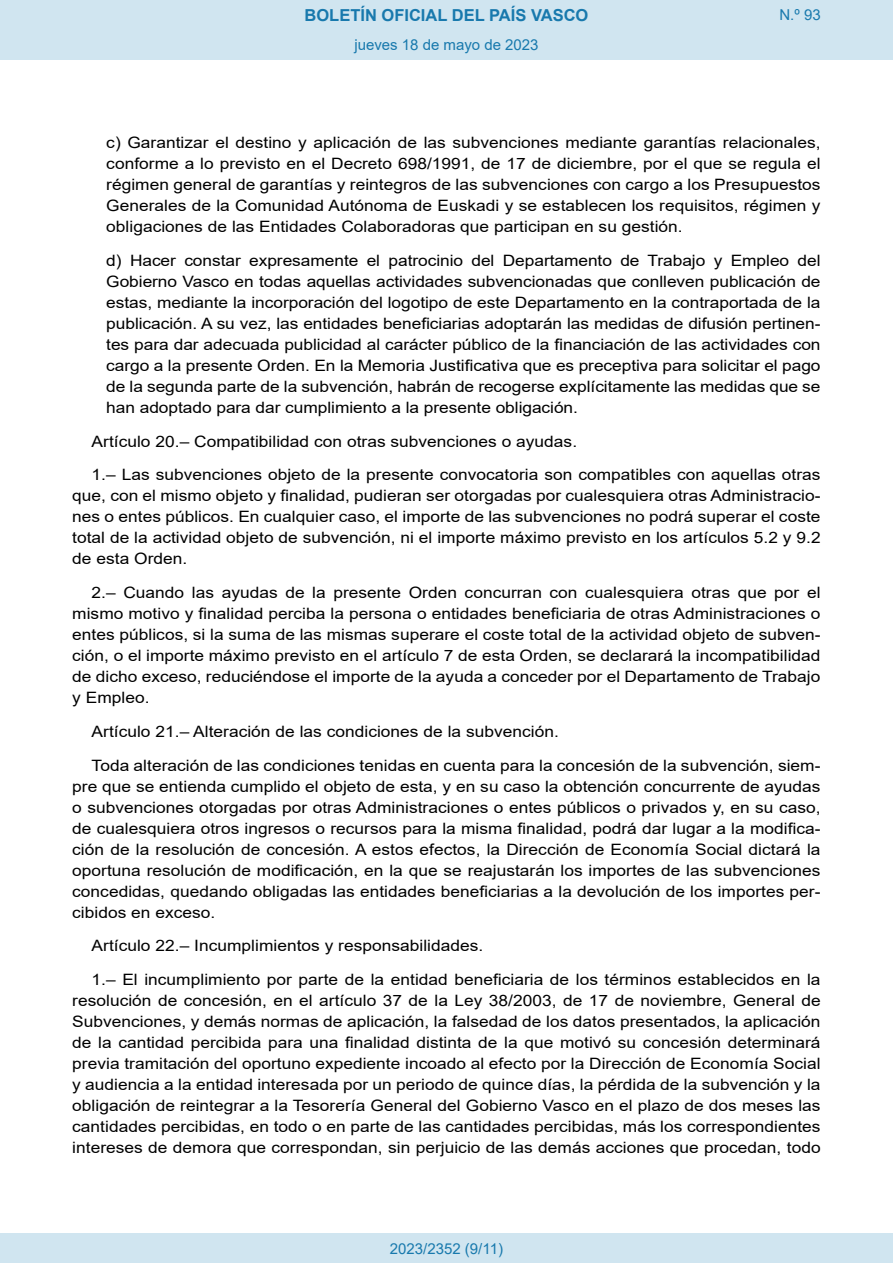
<style>
.page{position:relative;width:893px;height:1263px;background:#fff}
.page>*{position:absolute;margin:0;border:0;box-sizing:border-box;transform-origin:0 0}
.t1{font:700 16.5px "Arial";color:#1879ad}
.BOPVDetalle{font:15.6px/21px "Arial";color:#000;text-align:justify;scale:1.11 1}
.BOPVDetalle1{font:15.6px/21px "Arial";color:#000;text-align:justify;scale:1.11 1}
.Paginacion_Centro{font:15px "Arial";color:#1879ad}
</style>
<div class="page">
<div style="left:0;top:0;width:893px;height:60px;background:#d0e5f0"></div>
<div style="left:0;top:1233px;width:893px;height:30px;background:#d0e5f0"></div>
<p class="t1" style="left:305px;top:3px;width:285px">BOLETÍN OFICIAL DEL PAÍS VASCO</p>
<p class="Paginacion_Centro" style="left:354px;top:35px;width:186px">jueves 18 de mayo de 2023</p>
<p class="Paginacion_Centro" style="left:779px;top:5px;width:43px">N.º 93</p>
<p class="BOPVDetalle1" style="left:106px;top:132px;width:645px">c) Garantizar el destino y aplicación de las subvenciones mediante garantías relacionales, conforme a lo previsto en el Decreto 698/1991, de 17 de diciembre, por el que se regula el régimen general de garantías y reintegros de las subvenciones con cargo a los Presupuestos Generales de la Comunidad Autónoma de Euskadi y se establecen los requisitos, régimen y obligaciones de las Entidades Colaboradoras que participan en su gestión.</p>
<p class="BOPVDetalle1" style="left:106px;top:250px;width:645px">d) Hacer constar expresamente el patrocinio del Departamento de Trabajo y Empleo del Gobierno Vasco en todas aquellas actividades subvencionadas que conlleven publicación de estas, mediante la incorporación del logotipo de este Departamento en la contraportada de la publicación. A su vez, las entidades beneficiarias adoptarán las medidas de difusión pertinen&shy;tes para dar adecuada publicidad al carácter público de la financiación de las actividades con cargo a la presente Orden. En la Memoria Justificativa que es preceptiva para solicitar el pago de la segunda parte de la subvención, habrán de recogerse explícitamente las medidas que se han adoptado para dar cumplimiento a la presente obligación.</p>
<p class="BOPVDetalle" style="left:92px;top:431px;width:439px">Artículo 20.– Compatibilidad con otras subvenciones o ayudas.</p>
<p class="BOPVDetalle" style="left:72px;top:464px;width:676px;text-indent:19px">1.– Las subvenciones objeto de la presente convocatoria son compatibles con aquellas otras que, con el mismo objeto y finalidad, pudieran ser otorgadas por cualesquiera otras Administracio&shy;nes o entes públicos. En cualquier caso, el importe de las subvenciones no podrá superar el coste total de la actividad objeto de subvención, ni el importe máximo previsto en los artículos 5.2 y 9.2 de esta Orden.</p>
<p class="BOPVDetalle" style="left:72px;top:582px;width:676px;text-indent:19px">2.– Cuando las ayudas de la presente Orden concurran con cualesquiera otras que por el mismo motivo y finalidad perciba la persona o entidades beneficiaria de otras Administraciones o entes públicos, si la suma de las mismas superare el coste total de la actividad objeto de subven&shy;ción, o el importe máximo previsto en el artículo 7 de esta Orden, se declarará la incompatibilidad de dicho exceso, reduciéndose el importe de la ayuda a conceder por el Departamento de Trabajo y Empleo.</p>
<p class="BOPVDetalle" style="left:92px;top:721px;width:422px">Artículo 21.– Alteración de las condiciones de la subvención.</p>
<p class="BOPVDetalle" style="left:72px;top:755px;width:676px;text-indent:19px">Toda alteración de las condiciones tenidas en cuenta para la concesión de la subvención, siem&shy;pre que se entienda cumplido el objeto de esta, y en su caso la obtención concurrente de ayudas o subvenciones otorgadas por otras Administraciones o entes públicos o privados y, en su caso, de cualesquiera otros ingresos o recursos para la misma finalidad, podrá dar lugar a la modifica&shy;ción de la resolución de concesión. A estos efectos, la Dirección de Economía Social dictará la oportuna resolución de modificación, en la que se reajustarán los importes de las subvenciones concedidas, quedando obligadas las entidades beneficiarias a la devolución de los importes per&shy;cibidos en exceso.</p>
<p class="BOPVDetalle" style="left:92px;top:935px;width:354px">Artículo 22.– Incumplimientos y responsabilidades.</p>
<p class="BOPVDetalle" style="left:72px;top:969px;width:676px;text-indent:19px">1.– El incumplimiento por parte de la entidad beneficiaria de los términos establecidos en la resolución de concesión, en el artículo 37 de la Ley 38/2003, de 17 de noviembre, General de Subvenciones, y demás normas de aplicación, la falsedad de los datos presentados, la aplicación de la cantidad percibida para una finalidad distinta de la que motivó su concesión determinará previa tramitación del oportuno expediente incoado al efecto por la Dirección de Economía Social y audiencia a la entidad interesada por un periodo de quince días, la pérdida de la subvención y la obligación de reintegrar a la Tesorería General del Gobierno Vasco en el plazo de dos meses las cantidades percibidas, en todo o en parte de las cantidades percibidas, más los correspondientes intereses de demora que correspondan, sin perjuicio de las demás acciones que procedan, todo</p>
<p class="Paginacion_Centro" style="left:390px;top:1238px;width:115px">2023/2352 (9/11)</p>
</div>
